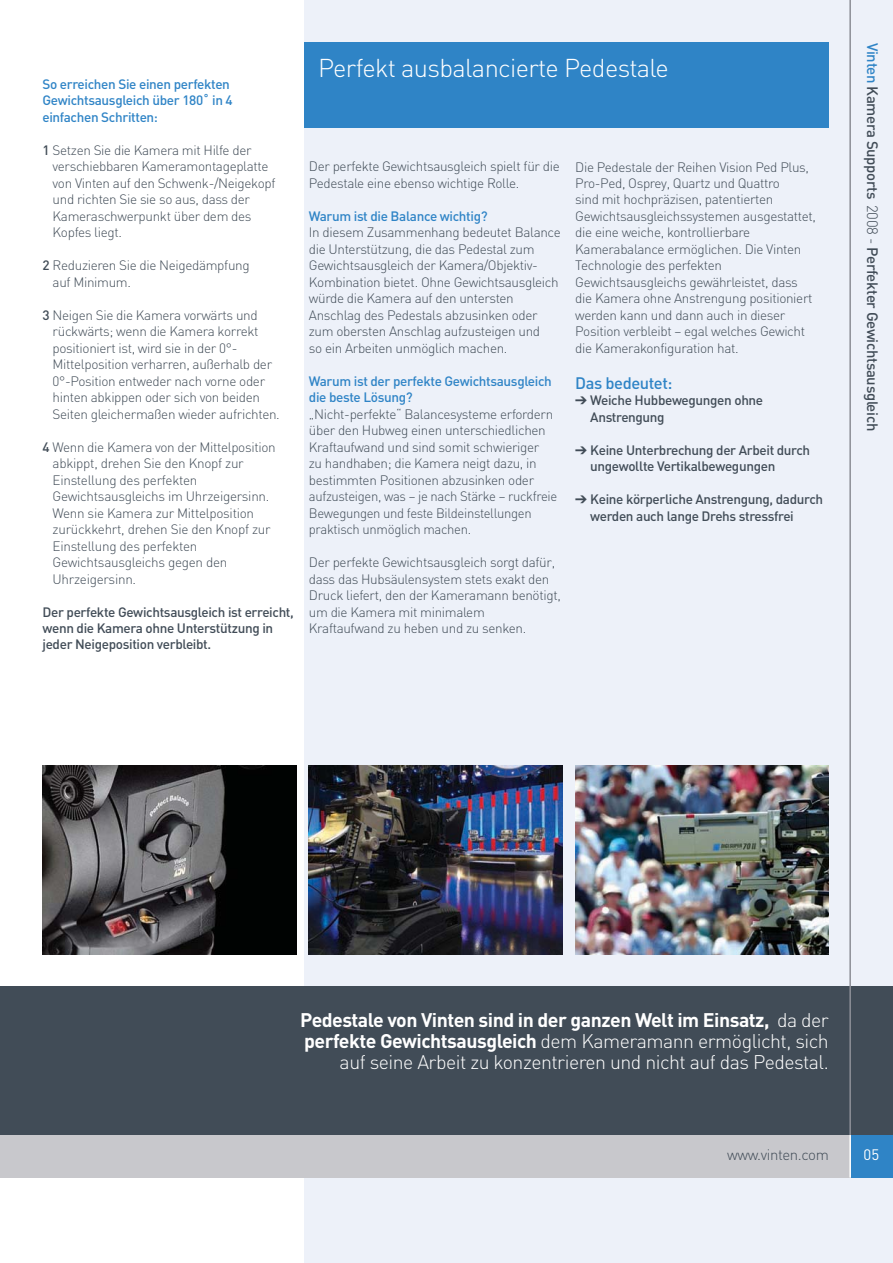
<style>
.page{position:relative;width:893px;height:1263px;background:#fff}
.page>*{position:absolute;margin:0;border:0;box-sizing:border-box;transform-origin:0 0}
.t1{font:300 25.5px "DIN";letter-spacing:-.025em;color:#fff}
.t2{font:300 19.5px/21px "DIN";letter-spacing:-.025em;color:#fff;text-align:right}
.t3{font:500 16.5px "DIN";letter-spacing:-.025em;color:#2f84c6}
.t4{font:500 15px "DIN";letter-spacing:-.025em;color:#414c57}
.t5{font:300 15px "DIN";letter-spacing:-.025em;color:#414c57}
.t6{font:15px "DIN";color:#fff}
.t7{font:300 13.5px/16.5px "DIN";letter-spacing:-.025em;color:#414c57}
.t8{font:500 13.5px/16.5px "DIN";letter-spacing:-.025em;color:#414c57}
.t9{font:500 13.5px/16.5px "DIN";letter-spacing:-.025em;color:#2f84c6}
.s1{font-weight:500}
.s2{color:#2f84c6}
.s3{font-weight:300}
.s4{font-weight:700}
</style>
<div class="page">
<div style="left:304px;top:0;width:589px;height:1263px;background:#edf1f9"></div>
<div style="left:0;top:986px;width:893px;height:158px;background:#414c57"></div>
<div style="left:850px;top:1135px;width:43px;height:43px;background:#2f84c6"></div>
<div style="left:0;top:1135px;width:850px;height:43px;background:#c8c8cc"></div>
<hr style="left:849px;top:1135px;width:2px;height:43px;background:#fff">
<hr style="left:849px;top:0;width:2px;height:1135px;background:#8d8f97">
<div style="left:304px;top:43px;width:525px;height:85px;background:#2f84c6"></div>
<img style="left:43px;top:765px;width:253px;height:189px">
<img style="left:309px;top:765px;width:253px;height:189px">
<img style="left:575px;top:765px;width:254px;height:189px">
<p class="t9" style="left:43px;top:77px;width:192px">So erreichen Sie einen perfekten<br>Gewichtsausgleich über 180˚ in 4 einfachen Schritten:</p>
<p class="t7" style="left:53px;top:143px;width:224px;text-indent:-10px"><span class="s1">1</span> Setzen Sie die Kamera mit Hilfe der verschiebbaren Kameramontageplatte von Vinten auf den Schwenk-/Neigekopf und richten Sie sie so aus, dass der<br>Kameraschwerpunkt über dem des<br>Kopfes liegt.</p>
<p class="t7" style="left:53px;top:259px;width:199px;text-indent:-10px"><span class="s1">2</span> Reduzieren Sie die Neigedämpfung auf Minimum.</p>
<p class="t7" style="left:53px;top:308px;width:229px;text-indent:-10px"><span class="s1">3</span> Neigen Sie die Kamera vorwärts und rückwärts; wenn die Kamera korrekt positioniert ist, wird sie in der 0°- Mittelposition verharren, außerhalb der 0°-Position entweder nach vorne oder hinten abkippen oder sich von beiden Seiten gleichermaßen wieder aufrichten.</p>
<p class="t7" style="left:53px;top:440px;width:224px;text-indent:-10px"><span class="s1">4</span> Wenn die Kamera von der Mittelposition abkippt, drehen Sie den Knopf zur<br>Einstellung des perfekten<br>Gewichtsausgleichs im Uhrzeigersinn.<br>Wenn sie Kamera zur Mittelposition zurückkehrt, drehen Sie den Knopf zur<br>Einstellung des perfekten<br>Gewichtsausgleichs gegen den<br>Uhrzeigersinn.</p>
<p class="t8" style="left:43px;top:605px;width:253px">Der perfekte Gewichtsausgleich ist erreicht, wenn die Kamera ohne Unterstützung in jeder Neigeposition verbleibt.</p>
<h1 class="t1" style="left:318px;top:58px;width:352px">Perfekt ausbalancierte Pedestale</h1>
<p class="t7" style="left:309px;top:160px;width:252px">Der perfekte Gewichtsausgleich spielt für die<br>Pedestale eine ebenso wichtige Rolle.</p>
<p class="t9" style="left:309px;top:209px;width:180px">Warum ist die Balance wichtig?</p>
<p class="t7" style="left:309px;top:226px;width:253px">In diesem Zusammenhang bedeutet Balance die Unterstützung, die das Pedestal zum Gewichtsausgleich der Kamera/Objektiv-Kombination bietet. Ohne Gewichtsausgleich würde die Kamera auf den untersten Anschlag des Pedestals abzusinken oder zum obersten Anschlag aufzusteigen und<br>so ein Arbeiten unmöglich machen.</p>
<p class="t9" style="left:309px;top:374px;width:244px">Warum ist der perfekte Gewichtsausgleich die beste Lösung?</p>
<p class="t7" style="left:309px;top:407px;width:250px">„Nicht-perfekte“ Balancesysteme erfordern über den Hubweg einen unterschiedlichen Kraftaufwand und sind somit schwieriger<br>zu handhaben; die Kamera neigt dazu, in bestimmten Positionen abzusinken oder aufzusteigen, was – je nach Stärke – ruckfreie Bewegungen und feste Bildeinstellungen praktisch unmöglich machen.</p>
<p class="t7" style="left:309px;top:556px;width:253px">Der perfekte Gewichtsausgleich sorgt dafür, dass das Hubsäulensystem stets exakt den Druck liefert, den der Kameramann benötigt, um die Kamera mit minimalem Kraftaufwand zu heben und zu senken.</p>
<p class="t7" style="left:575px;top:160px;width:242px">Die Pedestale der Reihen Vision Ped Plus, Pro-Ped, Osprey, Quartz und Quattro<br>sind mit hochpräzisen, patentierten Gewichtsausgleichssystemen ausgestattet, die eine weiche, kontrollierbare Kamerabalance ermöglichen. Die Vinten Technologie des perfekten Gewichtsausgleichs gewährleistet, dass die Kamera ohne Anstrengung positioniert werden kann und dann auch in dieser Position verbleibt – egal welches Gewicht die Kamerakonfiguration hat.</p>
<p class="t3" style="left:575px;top:377px;width:99px">Das bedeutet:</p>
<p class="t8" style="left:590px;top:394px;width:174px;text-indent:-15px">➔ Weiche Hubbewegungen ohne<br>Anstrengung</p>
<p class="t8" style="left:590px;top:443px;width:221px;text-indent:-15px">➔ Keine Unterbrechung der Arbeit durch ungewollte Vertikalbewegungen</p>
<p class="t8" style="left:590px;top:493px;width:234px;text-indent:-15px">➔ Keine körperliche Anstrengung, dadurch werden auch lange Drehs stressfrei</p>
<p class="t4" style="left:878px;top:43px;width:390px;rotate:90deg"><span class="s2">Vinten</span> Kamera Supports <span class="s3">2008 -</span> Perfekter Gewichtsausgleich</p>
<h2 class="t2" style="left:300px;top:1012px;width:530px"><span class="s4">Pedestale von Vinten sind in der ganzen Welt im Einsatz,</span> da der <span class="s4">perfekte Gewichtsausgleich</span> dem Kameramann ermöglicht, sich auf seine Arbeit zu konzentrieren und nicht auf das Pedestal.</h2>
<p class="t5" style="left:727px;top:1149px;width:103px">www.vinten.com</p>
<p class="t6" style="left:863px;top:1146px;width:17px">05</p>
</div>
